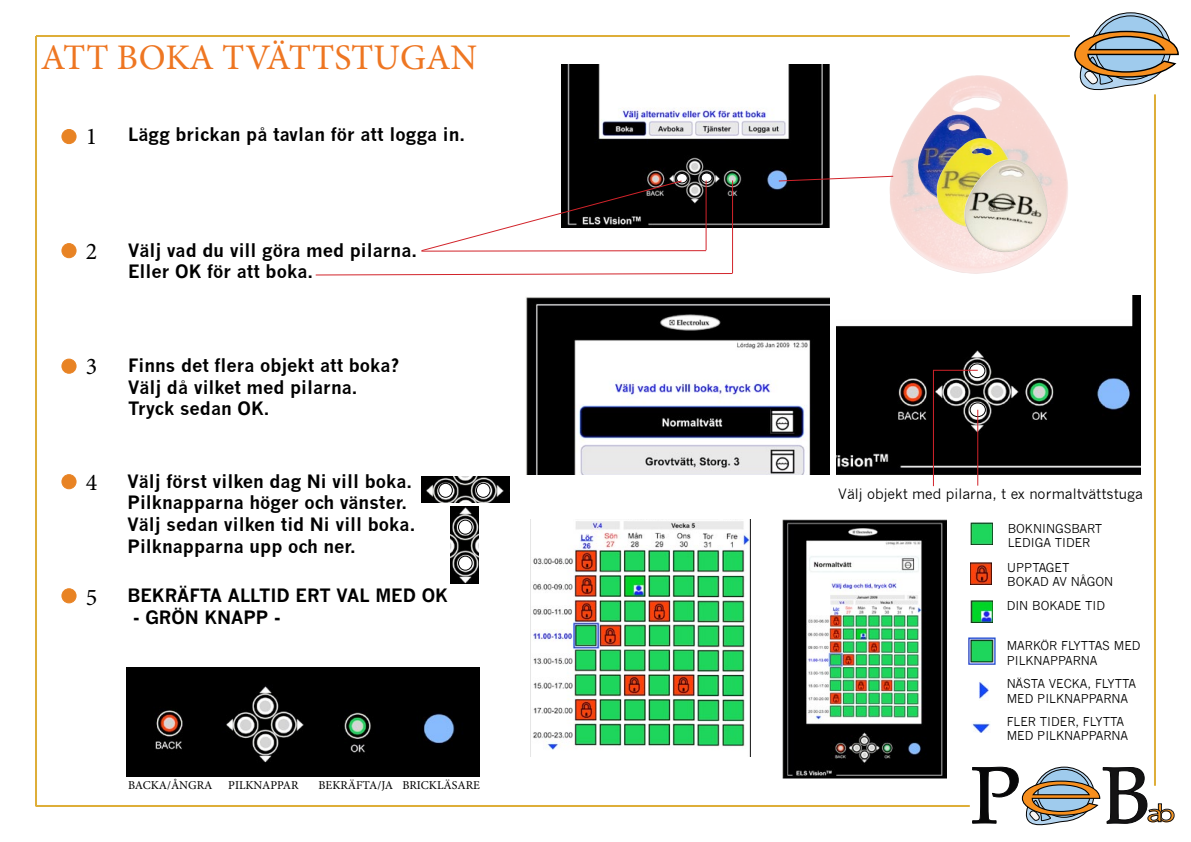
<style>
.page{position:relative;width:1191px;height:842px;background:#fff}
.page>*{position:absolute;margin:0;border:0;box-sizing:border-box;transform-origin:0 0}
.t1{font:36px "Minion Pro";color:#ee7622}
.t2{font:25px "Myriad";color:#f7941e;scale:1.37 1}
.t3{font:24px "Minion Pro";color:#000}
.t4{font:700 18px/21.6px "News Gothic";color:#000}
.t5{font:14px "News Gothic";color:#000}
.t6{font:12px/14.4px "News Gothic";color:#000}
.t7{font:12px "Minion Pro";color:#000}
</style>
<div class="page">
<img style="left:889px;top:75px;width:179px;height:199px">
<div style="left:127px;top:667px;width:352px;height:109px;background:#000"></div>
<div style="left:62px;top:129px;width:14px;height:15px;background:#e88324;border-radius:50%"></div>
<div style="left:61px;top:129px;width:16px;height:15px;border:1px solid #e88324;border-radius:50%"></div>
<div style="left:62px;top:475px;width:14px;height:14px;background:#e88324;border-radius:50%"></div>
<div style="left:61px;top:474px;width:16px;height:15px;border:1px solid #e88324;border-radius:50%"></div>
<div style="left:62px;top:244px;width:14px;height:14px;background:#e88324;border-radius:50%"></div>
<div style="left:61px;top:243px;width:16px;height:15px;border:1px solid #e88324;border-radius:50%"></div>
<div style="left:62px;top:589px;width:14px;height:14px;background:#e88324;border-radius:50%"></div>
<div style="left:61px;top:588px;width:16px;height:15px;border:1px solid #e88324;border-radius:50%"></div>
<div style="left:62px;top:359px;width:14px;height:14px;background:#e88324;border-radius:50%"></div>
<div style="left:61px;top:359px;width:16px;height:15px;border:1px solid #e88324;border-radius:50%"></div>
<img style="left:917px;top:114px;width:76px;height:88px">
<img style="left:936px;top:138px;width:79px;height:90px">
<img style="left:963px;top:159px;width:85px;height:93px">
<img style="left:561px;top:64px;width:268px;height:164px">
<img style="left:526px;top:297px;width:304px;height:177px">
<img style="left:836px;top:296px;width:304px;height:178px">
<img style="left:402px;top:674px;width:77px;height:101px">
<img style="left:338px;top:674px;width:58px;height:101px">
<img style="left:221px;top:674px;width:85px;height:101px">
<img style="left:421px;top:476px;width:88px;height:26px">
<img style="left:451px;top:507px;width:27px;height:77px">
<img style="left:127px;top:673px;width:63px;height:102px">
<svg style="left:778px;top:175px;width:116px;height:7px"></svg>
<svg style="left:315px;top:273px;width:418px;height:3px"></svg>
<hr style="left:732px;top:180px;width:1px;height:93px;background:#d2232a">
<div style="left:676px;top:174px;width:11px;height:9px;background:#fff;border-radius:50%"></div>
<div style="left:676px;top:173px;width:12px;height:10px;border:1px solid #000;border-radius:50%"></div>
<div style="left:701px;top:173px;width:11px;height:9px;background:#fff;border-radius:50%"></div>
<div style="left:700px;top:172px;width:12px;height:11px;border:1px solid #000;border-radius:50%"></div>
<svg style="left:969px;top:364px;width:16px;height:14px"></svg>
<div style="left:969px;top:363px;width:16px;height:15px;border:1px solid #000;border-radius:50%"></div>
<svg style="left:970px;top:403px;width:15px;height:14px"></svg>
<div style="left:969px;top:402px;width:17px;height:15px;border:1px solid #000;border-radius:50%"></div>
<div style="left:439px;top:483px;width:13px;height:14px;background:#fff;border-radius:50%"></div>
<div style="left:438px;top:483px;width:15px;height:15px;border:1px solid #000;border-radius:50%"></div>
<div style="left:476px;top:483px;width:14px;height:14px;background:#fff;border-radius:50%"></div>
<div style="left:476px;top:483px;width:14px;height:15px;border:1px solid #000;border-radius:50%"></div>
<div style="left:458px;top:556px;width:14px;height:14px;background:#fff;border-radius:50%"></div>
<div style="left:458px;top:556px;width:14px;height:15px;border:1px solid #000;border-radius:50%"></div>
<div style="left:458px;top:520px;width:14px;height:14px;background:#fff;border-radius:50%"></div>
<div style="left:458px;top:520px;width:14px;height:15px;border:1px solid #000;border-radius:50%"></div>
<svg style="left:421px;top:180px;width:286px;height:72px"></svg>
<hr style="left:705px;top:180px;width:1px;height:70px;background:#d2232a">
<hr style="left:934px;top:370px;width:43px;height:1px;background:#d2232a">
<hr style="left:933px;top:370px;width:1px;height:116px;background:#d2232a">
<svg style="left:972px;top:767px;width:202px;height:59px"></svg>
<svg style="left:1074px;top:12px;width:105px;height:79px"></svg>
<hr style="left:977px;top:410px;width:1px;height:76px;background:#d2232a">
<img style="left:782px;top:519px;width:164px;height:259px">
<img style="left:530px;top:519px;width:220px;height:237px">
<img style="left:970px;top:523px;width:22px;height:21px">
<img style="left:970px;top:562px;width:22px;height:22px">
<img style="left:971px;top:600px;width:22px;height:23px">
<img style="left:968px;top:637px;width:28px;height:27px">
<img style="left:979px;top:682px;width:9px;height:17px">
<img style="left:972px;top:723px;width:18px;height:10px">
<hr style="left:35px;top:36px;width:2px;height:770px;background:#deae38">
<hr style="left:36px;top:805px;width:933px;height:2px;background:#deae38">
<hr style="left:1154px;top:94px;width:2px;height:692px;background:#deae38">
<hr style="left:36px;top:35px;width:1033px;height:2px;background:#deae38">
<h1 class="t1" style="left:41px;top:33px;width:438px">ATT BOKA TVÄTTSTUGAN</h1>
<h3 class="t3" style="left:86px;top:120px;width:13px">1</h3>
<p class="t4" style="left:128px;top:123px;width:338px">Lägg brickan på tavlan för att logga in.</p>
<h3 class="t3" style="left:86px;top:235px;width:13px">2</h3>
<p class="t4" style="left:128px;top:239px;width:290px">Välj vad du vill göra med pilarna.<br>Eller OK för att boka.</p>
<h3 class="t3" style="left:86px;top:351px;width:13px">3</h3>
<h3 class="t3" style="left:86px;top:466px;width:13px">4</h3>
<h3 class="t3" style="left:86px;top:581px;width:13px">5</h3>
<p class="t4" style="left:128px;top:355px;width:273px">Finns det flera objekt att boka?<br>Välj då vilket med pilarna.<br>Tryck sedan OK.</p>
<p class="t4" style="left:128px;top:470px;width:289px">Välj först vilken dag Ni vill boka.<br>Pilknapparna höger och vänster.<br>Välj sedan vilken tid Ni vill boka.<br>Pilknapparna upp och ner.</p>
<p class="t4" style="left:128px;top:584px;width:322px">BEKRÄFTA ALLTID ERT VAL MED OK</p>
<p class="t4" style="left:133px;top:606px;width:149px">- GRÖN KNAPP -</p>
<p class="t7" style="left:128px;top:777px;width:86px">BACKA/ÅNGRA</p>
<p class="t7" style="left:228px;top:777px;width:72px">PILKNAPPAR</p>
<p class="t7" style="left:318px;top:777px;width:163px">BEKRÄFTA/JA BRICKLÄSARE</p>
<p class="t5" style="left:838px;top:485px;width:306px">Välj objekt med pilarna, t ex normaltvättstuga</p>
<p class="t6" style="left:1007px;top:521px;width:96px">BOKNINGSBART<br>LEDIGA TIDER</p>
<p class="t6" style="left:1007px;top:560px;width:108px">UPPTAGET<br>BOKAD AV NÅGON</p>
<p class="t6" style="left:1006px;top:599px;width:100px">DIN BOKADE TID</p>
<p class="t6" style="left:1006px;top:639px;width:135px">MARKÖR FLYTTAS MED<br>PILKNAPPARNA</p>
<p class="t6" style="left:1006px;top:677px;width:131px">NÄSTA VECKA, FLYTTA<br>MED PILKNAPPARNA</p>
<p class="t6" style="left:1006px;top:714px;width:123px">FLER TIDER, FLYTTA<br>MED PILKNAPPARNA</p>
<h2 class="t2" style="left:1146px;top:801px;width:22px">ab</h2>
</div>
